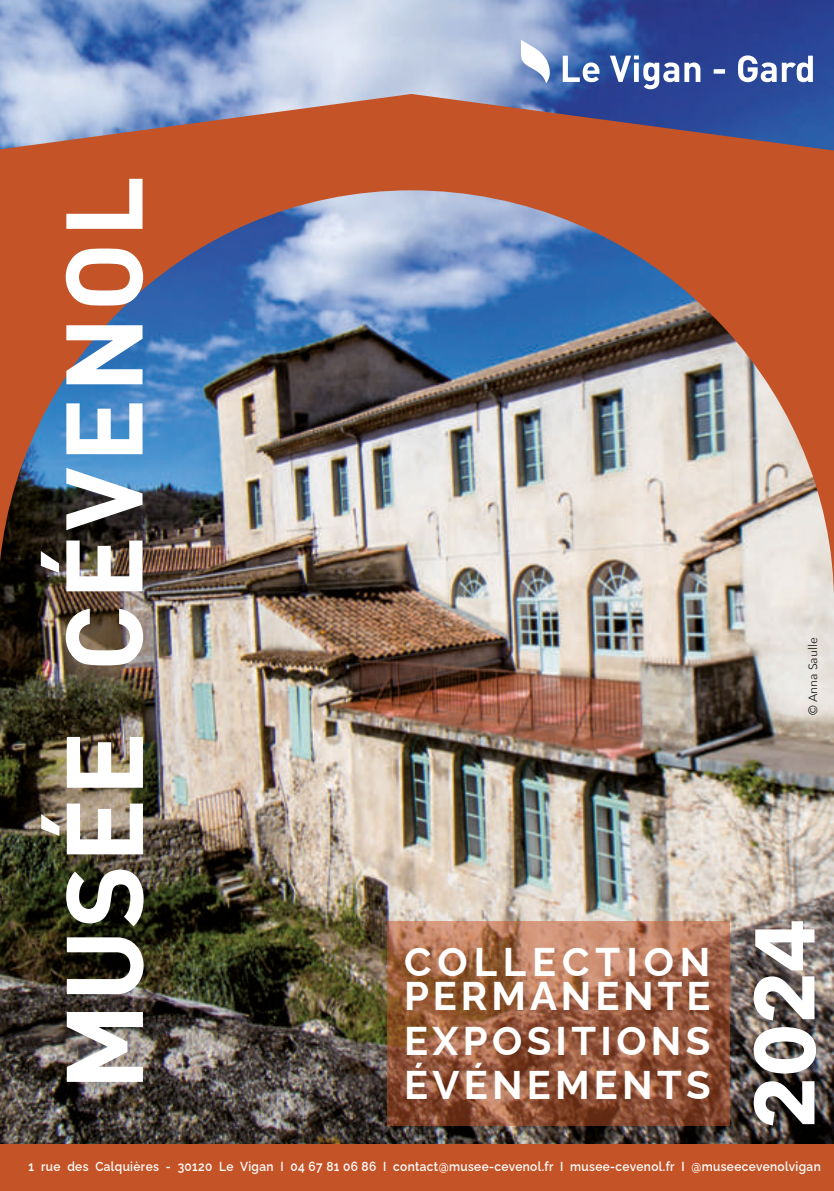
<style>
.page{position:relative;width:834px;height:1191px;background:#fff}
.page>*{position:absolute;margin:0;border:0;box-sizing:border-box;transform-origin:0 0}
.t1{font:100 40px/34px "Raleway";letter-spacing:.11em;color:#fff}
.t2{font:100 13px "Raleway";letter-spacing:.03em;color:#fff;scale:.91 1}
.t3{font:12px "Avenir Next";color:#1d1d1b}
</style>
<div class="page">
<img style="left:0;top:0;width:833px;height:1144px">
<img style="left:0;top:94px;width:833px;height:513px">
<img style="left:41px;top:737px;width:102px;height:344px">
<img style="left:41px;top:179px;width:102px;height:486px">
<svg style="left:562px;top:55px;width:250px;height:34px"></svg>
<svg style="left:521px;top:40px;width:28px;height:43px"></svg>
<img style="left:753px;top:921px;width:62px;height:204px">
<div style="left:0;top:1144px;width:833px;height:47px;background:#c45427"></div>
<svg style="left:388px;top:921px;width:342px;height:204px;background:#9c6043"></svg>
<h1 class="t1" style="left:404px;top:940px;width:308px">COLLECTION<br>PERMANENTE</h1>
<h1 class="t1" style="left:404px;top:1014px;width:308px;line-height:44.2px">EXPOSITIONS<br>ÉVÉNEMENTS</h1>
<p class="t3" style="left:802px;top:714px;width:79px;rotate:-90deg">© Anna Saulle</p>
<p class="t2" style="left:29px;top:1156px;width:871px">1 rue des Calquières - 30120 Le Vigan I 04 67 81 06 86 I contact@musee-cevenol.fr I musee-cevenol.fr I @museecevenolvigan</p>
</div>
